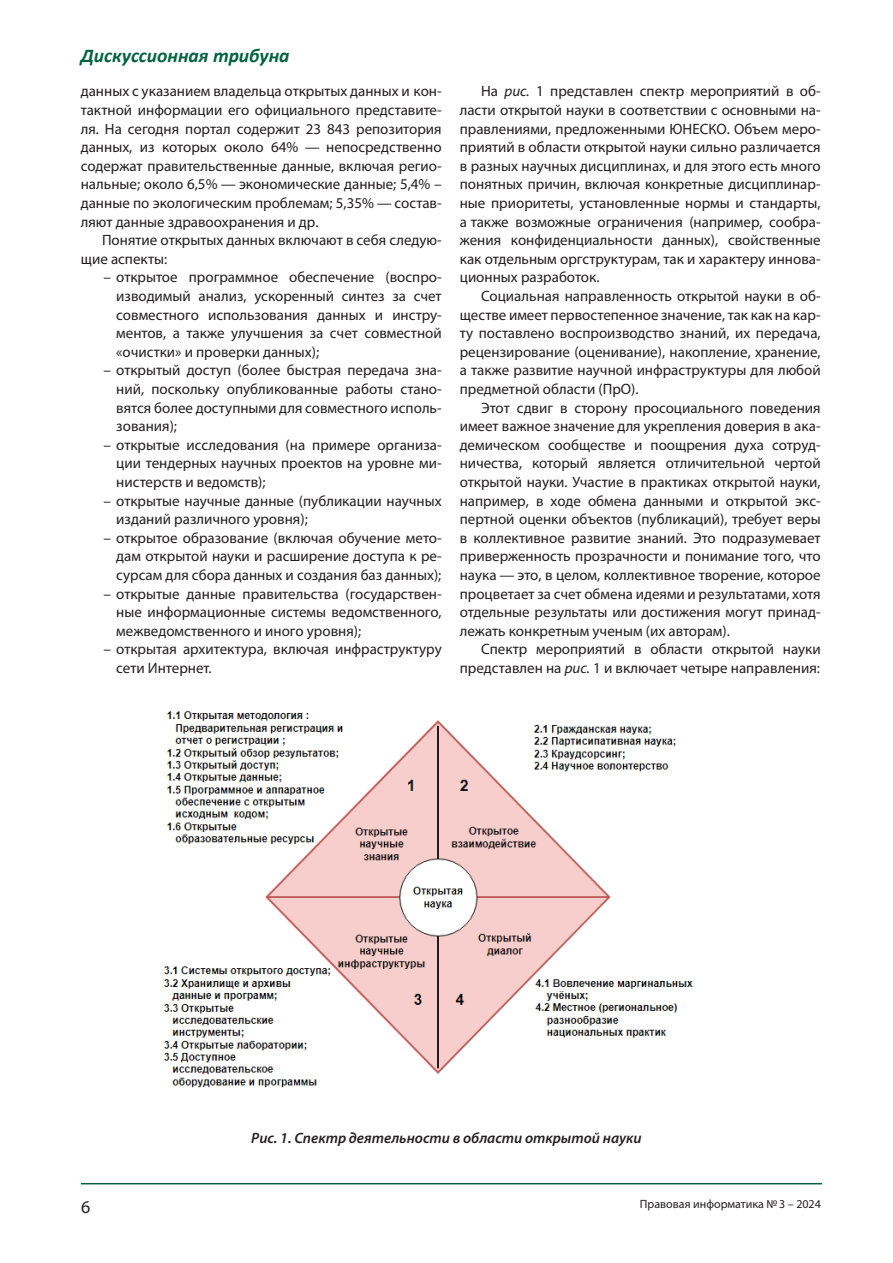
<style>
.page{position:relative;width:893px;height:1263px;background:#fff}
.page>*{position:absolute;margin:0;border:0;box-sizing:border-box;transform-origin:0 0}
.t1{font:italic 700 19.95px "Times New Roman";color:#000}
.t2{font:italic 700 19.5px "Calibri";color:#00633f}
.t3{font:18px "Myriad Pro";color:#231f20}
.Текст_основной{font:15px/18.6px "Myriad Pro";color:#231f20;text-align:justify}
.Рисунок{font:italic 600 15px "Myriad Pro";color:#231f20}
.t4{font:12px "Myriad Pro";color:#231f20}
.s1{font-style:italic}
</style>
<div class="page">
<hr style="left:81px;top:1183px;width:741px;height:1px;background:#00633f">
<img style="left:164px;top:711px;width:529px;height:377px">
<h2 class="t2" style="left:81px;top:42px;width:210px">Дискуссионная трибуна</h2>
<p class="Текст_основной" style="left:81px;top:82px;width:362px">данных с указанием владельца открытых данных и кон&shy;тактной информации его официального представите&shy;ля. На сегодня портал содержит 23 843 репозитория данных, из которых около 64% <span class="s1">—</span> непосредственно содержат правительственные данные, включая регио&shy;нальные; около 6,5% <span class="s1">—</span> экономические данные; 5,4% <span class="s1">– </span>данные по экологическим проблемам; 5,35% <span class="s1">—</span> состав&shy;ляют данные здравоохранения и др.</p>
<p class="Текст_основной" style="left:81px;top:231px;width:362px;text-indent:21px">Понятие открытых данных включают в себя следую&shy;щие аспекты:</p>
<p class="Текст_основной" style="left:116px;top:268px;width:327px;text-indent:-13px">– открытое программное обеспечение (воспро&shy;изводимый анализ, ускоренный синтез за счет совместного использования данных и инстру&shy;ментов, а также улучшения за счет совместной «очистки» и проверки данных);</p>
<p class="Текст_основной" style="left:116px;top:361px;width:327px;text-indent:-13px">– открытый доступ (более быстрая передача зна&shy;ний, поскольку опубликованные работы стано&shy;вятся более доступными для совместного исполь&shy;зования);</p>
<p class="Текст_основной" style="left:116px;top:435px;width:327px;text-indent:-13px">– открытые исследования (на примере организа&shy;ции тендерных научных проектов на уровне ми&shy;нистерств и ведомств);</p>
<p class="Текст_основной" style="left:116px;top:491px;width:327px;text-indent:-13px">– открытые научные данные (публикации научных изданий различного уровня);</p>
<p class="Текст_основной" style="left:116px;top:528px;width:327px;text-indent:-13px">– открытое образование (включая обучение мето&shy;дам открытой науки и расширение доступа к ре&shy;сурсам для сбора данных и создания баз данных);</p>
<p class="Текст_основной" style="left:116px;top:584px;width:327px;text-indent:-13px">– открытые данные правительства (государствен&shy;ные информационные системы ведомственного, межведомственного и иного уровня);</p>
<p class="Текст_основной" style="left:116px;top:640px;width:327px;text-indent:-13px">– открытая архитектура, включая инфраструктуру сети Интернет.</p>
<p class="Текст_основной" style="left:460px;top:82px;width:362px;text-indent:21px">На <span class="s1">рис.</span> 1 представлен спектр мероприятий в об&shy;ласти открытой науки в соответствии с основными на&shy;правлениями, предложенными ЮНЕСКО. Объем меро&shy;приятий в области открытой науки сильно различается в разных научных дисциплинах, и для этого есть много понятных причин, включая конкретные дисциплинар&shy;ные приоритеты, установленные нормы и стандарты, а также возможные ограничения (например, сообра&shy;жения конфиденциальности данных), свойственные как отдельным оргструктурам, так и характеру иннова&shy;ционных разработок.</p>
<p class="Текст_основной" style="left:460px;top:286px;width:362px;text-indent:21px">Социальная направленность открытой науки в об&shy;ществе имеет первостепенное значение, так как на кар&shy;ту поставлено воспроизводство знаний, их передача, рецензирование (оценивание), накопление, хранение, а также развитие научной инфраструктуры для любой предметной области (ПрО).</p>
<p class="Текст_основной" style="left:460px;top:398px;width:362px;text-indent:21px">Этот сдвиг в сторону просоциального поведения имеет важное значение для укрепления доверия в ака&shy;демическом сообществе и поощрения духа сотруд&shy;ничества, который является отличительной чертой открытой науки. Участие в практиках открытой науки, например, в ходе обмена данными и открытой экс&shy;пертной оценки объектов (публикаций), требует веры в коллективное развитие знаний. Это подразумевает приверженность прозрачности и понимание того, что наука <span class="s1">—</span> это, в целом, коллективное творение, которое процветает за счет обмена идеями и результатами, хотя отдельные результаты или достижения могут принад&shy;лежать конкретным ученым (их авторам).</p>
<p class="Текст_основной" style="left:460px;top:640px;width:362px;text-align:right">Спектр мероприятий в области открытой науки представлен на <span class="s1">рис.</span> 1 и включает четыре направления:</p>
<p class="t3" style="left:81px;top:1195px;width:11px">6</p>
<p class="t1" style="left:173px;top:1115px;width:518px">Рис. 1. Спектр деятельности в области открытой науки</p>
<p class="Рисунок" style="left:251px;top:1128px;width:392px">Рис. 1. Спектр деятельности в области открытой науки</p>
<p class="t4" style="left:640px;top:1197px;width:182px">Правовая информатика №3 – 2024</p>
</div>
